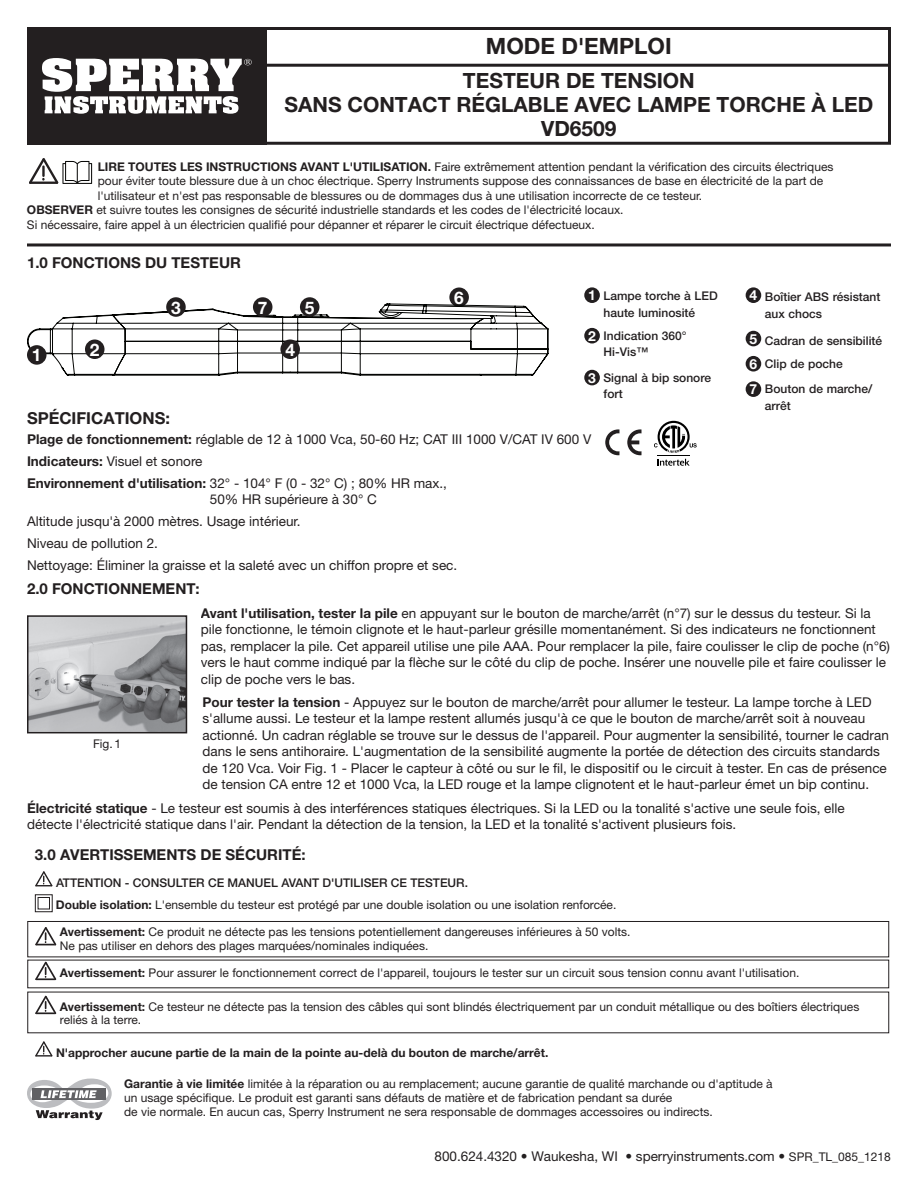
<style>
.page{position:relative;width:918px;height:1188px;background:#fff}
.page>*{position:absolute;margin:0;border:0;box-sizing:border-box;transform-origin:0 0}
.t1{font:700 22.5px "Helvetica Neue";color:#231f20}
.t2{font:700 21px/24px "Helvetica Neue";color:#231f20;text-align:center}
.t3{font:700 17.4px "Helvetica Neue";color:#fff}
.t4{font:700 16.5px "Helvetica Neue";color:#231f20}
.t5{font:700 15px "Helvetica Neue";color:#231f20}
.t6{font:13.5px/16.5px "Helvetica Neue";color:#231f20}
.t7{font:12px/13.5px "Helvetica Neue";color:#231f20}
.t8{font:500 12px/16.5px "Helvetica Neue";color:#231f20}
.t9{font:700 12px "Helvetica Neue";color:#231f20}
.s1{font-weight:700}
.s2{font-weight:700;font-size:13.8px;color:#fff}
.s3{font-weight:500}
.s4{font-size:12px}
</style>
<div class="page">
<div style="left:108px;top:27px;width:783px;height:118px;border:3px solid #231f20"></div>
<div style="left:27px;top:27px;width:240px;height:118px;background:#231f20"></div>
<svg style="left:42px;top:58px;width:210px;height:56px"></svg>
<hr style="left:258px;top:64px;width:633px;height:3px;background:#231f20">
<svg style="left:29px;top:158px;width:63px;height:26px"></svg>
<div style="left:584px;top:287px;width:16px;height:16px;background:#231f20;border-radius:50%"></div>
<div style="left:584px;top:328px;width:16px;height:15px;background:#231f20;border-radius:50%"></div>
<div style="left:584px;top:370px;width:16px;height:15px;background:#231f20;border-radius:50%"></div>
<div style="left:746px;top:287px;width:15px;height:16px;background:#231f20;border-radius:50%"></div>
<div style="left:746px;top:331px;width:15px;height:15px;background:#231f20;border-radius:50%"></div>
<div style="left:746px;top:356px;width:15px;height:16px;background:#231f20;border-radius:50%"></div>
<div style="left:746px;top:381px;width:15px;height:16px;background:#231f20;border-radius:50%"></div>
<hr style="left:27px;top:243px;width:864px;height:3px;background:#231f20">
<img style="left:30px;top:618px;width:154px;height:112px">
<div style="left:27px;top:615px;width:160px;height:118px;border:2px solid #231f20"></div>
<svg style="left:35px;top:871px;width:18px;height:16px"></svg>
<div style="left:38px;top:897px;width:12px;height:12px;border:1px solid #231f20"></div>
<div style="left:35px;top:894px;width:18px;height:18px;border:1px solid #231f20"></div>
<svg style="left:35px;top:927px;width:22px;height:19px"></svg>
<svg style="left:35px;top:962px;width:22px;height:18px"></svg>
<svg style="left:35px;top:995px;width:22px;height:19px"></svg>
<svg style="left:35px;top:1041px;width:18px;height:16px"></svg>
<div style="left:27px;top:921px;width:862px;height:36px;border:1px solid #231f20"></div>
<svg style="left:27px;top:1079px;width:85px;height:41px"></svg>
<svg style="left:605px;top:429px;width:14px;height:26px"></svg>
<svg style="left:627px;top:429px;width:15px;height:26px"></svg>
<svg style="left:658px;top:459px;width:32px;height:7px"></svg>
<hr style="left:658px;top:455px;width:32px;height:1px;background:#000">
<svg style="left:654px;top:421px;width:43px;height:32px"></svg>
<div style="left:449px;top:288px;width:20px;height:19px;background:#231f20;border-radius:50%"></div>
<svg style="left:27px;top:304px;width:521px;height:71px"></svg>
<div style="left:27px;top:345px;width:20px;height:20px;background:#231f20;border-radius:50%"></div>
<div style="left:85px;top:339px;width:20px;height:20px;background:#231f20;border-radius:50%"></div>
<div style="left:166px;top:297px;width:20px;height:20px;background:#231f20;border-radius:50%"></div>
<div style="left:280px;top:339px;width:20px;height:20px;background:#231f20;border-radius:50%"></div>
<div style="left:253px;top:297px;width:19px;height:20px;background:#231f20;border-radius:50%"></div>
<div style="left:300px;top:297px;width:19px;height:20px;background:#231f20;border-radius:50%"></div>
<h1 class="t1" style="left:486px;top:32px;width:187px">MODE D'EMPLOI</h1>
<h2 class="t2" style="left:284px;top:68px;width:590px">TESTEUR DE TENSION<br>SANS CONTACT RÉGLABLE AVEC LAMPE TORCHE À LED<br>VD6509</h2>
<p class="t7" style="left:98px;top:160px;width:737px"><span class="s1">LIRE TOUTES LES INSTRUCTIONS AVANT L'UTILISATION.</span> Faire extrêmement attention pendant la vérification des circuits électriques</p>
<p class="t7" style="left:98px;top:174px;width:727px">pour éviter toute blessure due à un choc électrique. Sperry Instruments suppose des connaissances de base en électricité de la part de</p>
<p class="t7" style="left:98px;top:189px;width:606px">l'utilisateur et n'est pas responsable de blessures ou de dommages dus à une utilisation incorrecte de ce testeur.</p>
<p class="t7" style="left:27px;top:203px;width:598px"><span class="s1">OBSERVER</span> et suivre toutes les consignes de sécurité industrielle standards et les codes de l'électricité locaux.</p>
<p class="t7" style="left:27px;top:217px;width:569px">Si nécessaire, faire appel à un électricien qualifié pour dépanner et réparer le circuit électrique défectueux.</p>
<p class="t5" style="left:27px;top:254px;width:215px">1.0 FONCTIONS DU TESTEUR</p>
<p class="t3" style="left:32px;top:345px;width:11px">1</p>
<p class="t3" style="left:90px;top:339px;width:11px">2</p>
<p class="t3" style="left:171px;top:297px;width:11px">3</p>
<p class="t3" style="left:258px;top:297px;width:11px">7</p>
<p class="t3" style="left:305px;top:297px;width:11px">5</p>
<p class="t3" style="left:285px;top:339px;width:11px">4</p>
<p class="t3" style="left:454px;top:287px;width:11px">6</p>
<p class="t8" style="left:588px;top:288px;width:131px;text-align:center"><span class="s2">1</span> Lampe torche à LED haute luminosité</p>
<p class="t8" style="left:604px;top:327px;width:85px;text-indent:-15px"><span class="s2">2</span> Indication 360°<br>Hi-Vis™</p>
<p class="t8" style="left:604px;top:369px;width:109px;text-indent:-15px"><span class="s2">3</span> Signal à bip sonore fort</p>
<p class="t4" style="left:27px;top:408px;width:144px">SPÉCIFICATIONS:</p>
<p class="t6" style="left:27px;top:428px;width:566px;line-height:21.9px"><span class="s1">Plage de fonctionnement:</span> réglable de 12 à 1000 Vca, 50-60 Hz; CAT III 1000 V/CAT IV 600 V<br><span class="s1">Indicateurs:</span> Visuel et sonore<br><span class="s1">Environnement d'utilisation:</span> 32° - 104° F (0 - 32° C) ; 80% HR max.,</p>
<p class="t6" style="left:27px;top:488px;width:432px;line-height:21.9px;text-indent:183px">50% HR supérieure à 30° C<br>Altitude jusqu'à 2000 mètres. Usage intérieur.<br>Niveau de pollution 2.<br>Nettoyage: Éliminer la graisse et la saleté avec un chiffon propre et sec.</p>
<p class="t5" style="left:27px;top:580px;width:174px">2.0 FONCTIONNEMENT:</p>
<p class="t8" style="left:765px;top:288px;width:117px;text-indent:-15px"><span class="s2">4</span> Boîtier ABS résistant aux chocs</p>
<p class="t8" style="left:750px;top:329px;width:134px;line-height:23.2px"><span class="s2">5</span> Cadran de sensibilité<br><span class="s2">6</span> Clip de poche</p>
<p class="t8" style="left:765px;top:380px;width:109px;text-indent:-15px"><span class="s2">7</span> Bouton de marche/ arrêt</p>
<p class="t6" style="left:201px;top:604px;width:691px"><span class="s1">Avant l'utilisation, tester la pile</span> en appuyant sur le bouton de marche/arrêt (n°7) sur le dessus du testeur. Si la pile fonctionne, le témoin clignote et le haut-parleur grésille momentanément. Si des indicateurs ne fonctionnent pas, remplacer la pile. Cet appareil utilise une pile AAA. Pour remplacer la pile, faire coulisser le clip de poche (n°6) vers le haut comme indiqué par la flèche sur le côté du clip de poche. Insérer une nouvelle pile et faire coulisser le clip de poche vers le bas.</p>
<p class="t6" style="left:202px;top:694px;width:688px"><span class="s1">Pour tester la tension</span> - Appuyez sur le bouton de marche/arrêt pour allumer le testeur. La lampe torche à LED s'allume aussi. Le testeur et la lampe restent allumés jusqu'à ce que le bouton de marche/arrêt soit à nouveau actionné. Un cadran réglable se trouve sur le dessus de l'appareil. Pour augmenter la sensibilité, tourner le cadran dans le sens antihoraire. L'augmentation de la sensibilité augmente la portée de détection des circuits standards de 120 Vca. Voir Fig. 1 - Placer le capteur à côté ou sur le fil, le dispositif ou le circuit à tester. En cas de présence de tension CA entre 12 et 1000 Vca, la LED rouge et la lampe clignotent et le haut-parleur émet un bip continu.</p>
<p class="t6" style="left:27px;top:799px;width:819px"><span class="s1">Électricité statique</span> - Le testeur est soumis à des interférences statiques électriques. Si la LED ou la tonalité s'active une seule fois, elle détecte l'électricité statique dans l'air. Pendant la détection de la tension, la LED et la tonalité s'activent plusieurs fois.</p>
<p class="t7" style="left:93px;top:737px;width:30px">Fig. 1</p>
<p class="t5" style="left:35px;top:846px;width:272px">3.0 AVERTISSEMENTS DE SÉCURITÉ:</p>
<p class="t7" style="left:56px;top:872px;width:562px;line-height:22.2px"><span class="s3">ATTENTION - CONSULTER CE MANUEL AVANT D'UTILISER CE TESTEUR.<br></span><span class="s1">Double isolation:</span> L'ensemble du testeur est protégé par une double isolation ou une isolation renforcée.</p>
<p class="t7" style="left:60px;top:925px;width:572px"><span class="s1">Avertissement:</span> Ce produit ne détecte pas les tensions potentiellement dangereuses inférieures à 50 volts.<br>Ne pas utiliser en dehors des plages marquées/nominales indiquées.</p>
<p class="t7" style="left:60px;top:966px;width:741px"><span class="s1">Avertissement:</span> Pour assurer le fonctionnement correct de l'appareil, toujours le tester sur un circuit sous tension connu avant l'utilisation.</p>
<p class="t7" style="left:60px;top:1000px;width:801px"><span class="s1">Avertissement:</span> Ce testeur ne détecte pas la tension des câbles qui sont blindés électriquement par un conduit métallique ou des boîtiers électriques reliés à la terre.</p>
<p class="t9" style="left:56px;top:1046px;width:494px">N'approcher aucune partie de la main de la pointe au-delà du bouton de marche/arrêt.</p>
<p class="t7" style="left:124px;top:1076px;width:650px;line-height:14.2px"><span class="s1">Garantie à vie limitée</span> limitée à la réparation ou au remplacement; aucune garantie de qualité marchande ou d'aptitude à un usage spécifique. Le produit est garanti sans défauts de matière et de fabrication pendant sa durée<br>de vie normale. En aucun cas, Sperry Instrument ne sera responsable de dommages accessoires ou indirects.</p>
<p class="t6" style="left:435px;top:1148px;width:458px">800.624.4320 • Waukesha, WI • sperryinstruments.com • <span class="s4">SPR_TL_085_1218</span></p>
</div>
